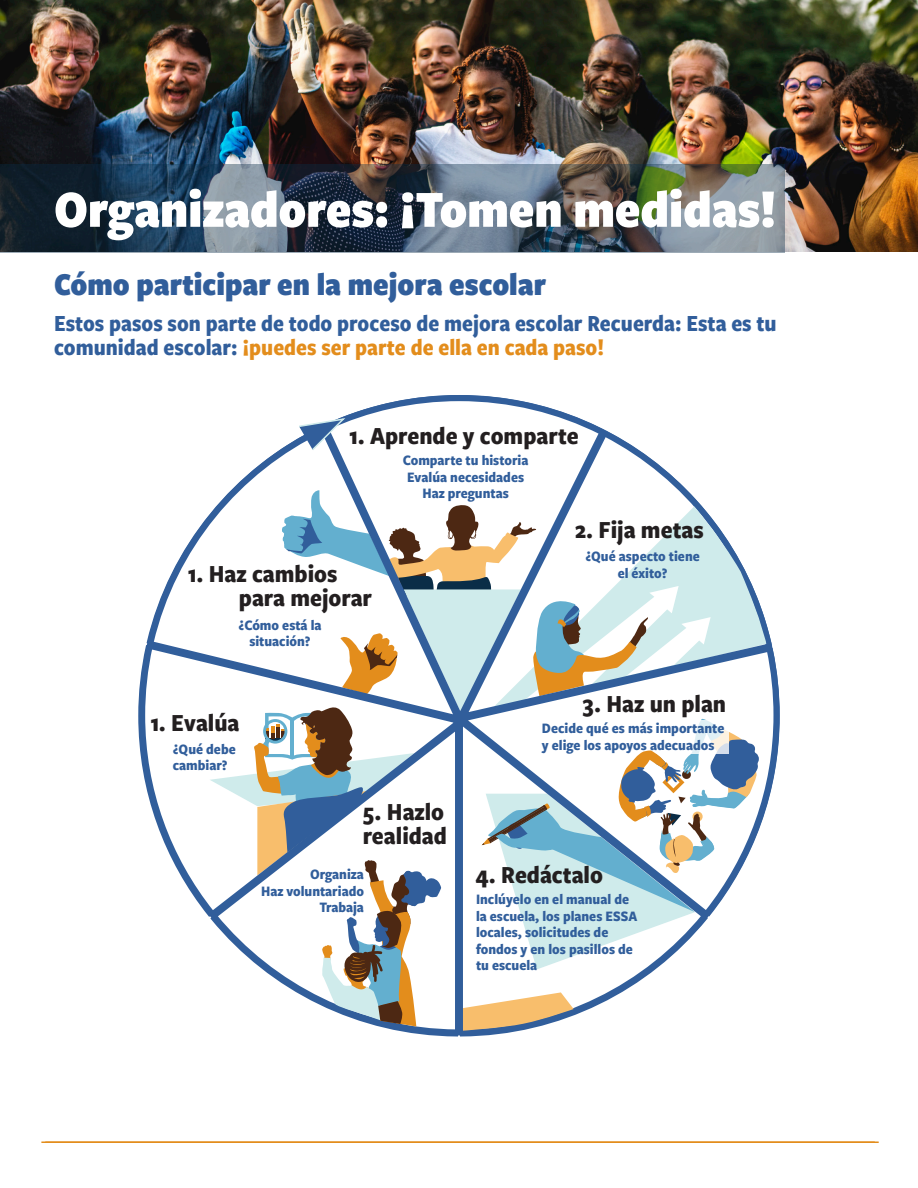
<style>
.page{position:relative;width:918px;height:1188px;background:#fff}
.page>*{position:absolute;margin:0;border:0;box-sizing:border-box;transform-origin:0 0}
.t1{font:900 54px "Freight Sans Cnd Pro";color:#fff}
.t2{font:900 33px "Freight Sans Cnd Pro";color:#315e9b}
.Student_Tool_-_Bulle{font:700 25.5px/24px "Freight Sans Cnd Pro";color:#231f20}
.t3{font:700 24px/24px "Freight Sans Cnd Pro";color:#315e9b}
.Student_Tool_-_Bulle-2{font:700 15px/16.5px "Freight Sans Cnd Pro";color:#315e9b}
.s1{color:#e38d1c}
</style>
<div class="page">
<hr style="left:45px;top:1142px;width:834px;height:1px;background:#e38d1c">
<hr style="left:41px;top:1142px;width:834px;height:1px;background:#e38d1c">
<img style="left:0;top:0;width:918px;height:252px">
<svg style="left:0;top:165px;width:785px;height:88px;background:#4b5964"></svg>
<svg style="left:138px;top:395px;width:642px;height:642px"></svg>
<svg style="left:297px;top:417px;width:51px;height:35px"></svg>
<p class="t1" style="left:54px;top:172px;width:723px">Organizadores: ¡Tomen medidas!</p>
<p class="t2" style="left:54px;top:261px;width:493px">Cómo participar en la mejora escolar</p>
<p class="t3" style="left:54px;top:310px;width:724px">Estos pasos son parte de todo proceso de mejora escolar Recuerda: Esta es tu comunidad escolar: <span class="s1">¡puedes ser parte de ella en cada paso!</span></p>
<p class="Student_Tool_-_Bulle" style="left:349px;top:423px;width:231px">1. Aprende y comparte</p>
<p class="Student_Tool_-_Bulle" style="left:239px;top:561px;width:135px;text-indent:-51px">1. Haz cambios para mejorar</p>
<p class="Student_Tool_-_Bulle-2" style="left:239px;top:616px;width:84px;text-align:center">¿Cómo está la situación?</p>
<p class="Student_Tool_-_Bulle-2" style="left:403px;top:452px;width:127px">Comparte tu historia</p>
<p class="Student_Tool_-_Bulle-2" style="left:407px;top:468px;width:119px">Evalúa necesidades</p>
<p class="Student_Tool_-_Bulle-2" style="left:422px;top:485px;width:88px">Haz preguntas</p>
<p class="Student_Tool_-_Bulle" style="left:575px;top:517px;width:130px">2. Fija metas</p>
<p class="Student_Tool_-_Bulle-2" style="left:585px;top:548px;width:116px;text-align:center">¿Qué aspecto tiene el éxito?</p>
<p class="Student_Tool_-_Bulle" style="left:150px;top:710px;width:91px">1. Evalúa</p>
<p class="Student_Tool_-_Bulle-2" style="left:173px;top:740px;width:65px">¿Qué debe cambiar?</p>
<p class="Student_Tool_-_Bulle" style="left:363px;top:799px;width:86px">5. Hazlo realidad</p>
<p class="Student_Tool_-_Bulle" style="left:583px;top:691px;width:145px">3. Haz un plan</p>
<p class="Student_Tool_-_Bulle-2" style="left:542px;top:719px;width:184px">Decide qué es más importante y elige los apoyos adecuados</p>
<p class="Student_Tool_-_Bulle-2" style="left:310px;top:866px;width:55px">Organiza</p>
<p class="Student_Tool_-_Bulle-2" style="left:261px;top:882px;width:104px">Haz voluntariado</p>
<p class="Student_Tool_-_Bulle-2" style="left:319px;top:899px;width:46px">Trabaja</p>
<p class="Student_Tool_-_Bulle" style="left:475px;top:861px;width:129px">4. Redáctalo</p>
<p class="Student_Tool_-_Bulle-2" style="left:476px;top:891px;width:163px">Inclúyelo en el manual de la escuela, los planes ESSA locales, solicitudes de fondos y en los pasillos de tu escuela</p>
</div>
